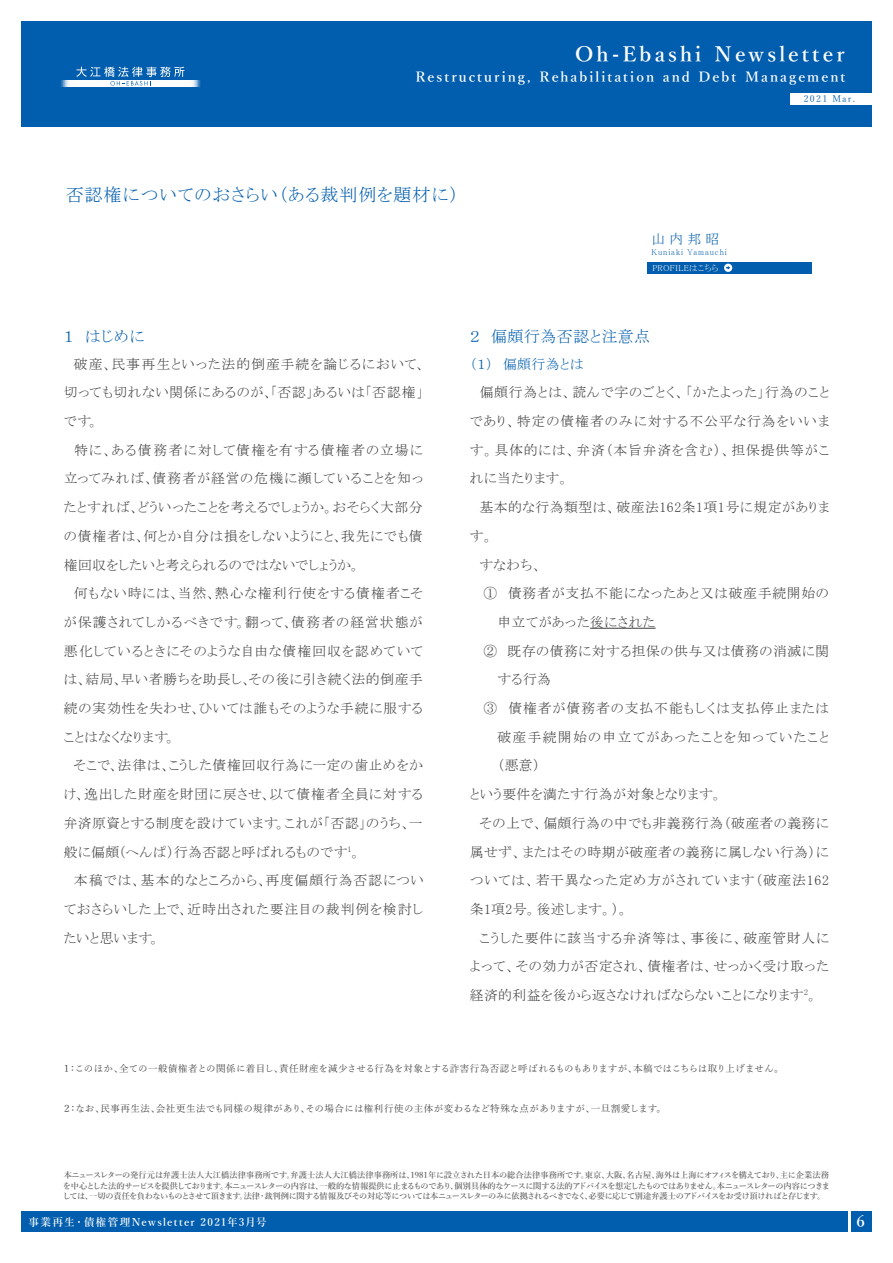
<style>
.page{position:relative;width:893px;height:1263px;background:#fff}
.page>*{position:absolute;margin:0;border:0;box-sizing:border-box;transform-origin:0 0}
.t1{font:600 21px "Yu Mincho";letter-spacing:.15em;color:#fff}
.t2{font:18px "MS P Mincho";letter-spacing:.05em;color:#015dad}
.t3{font:15.9px "MS P Mincho";letter-spacing:.03em;color:#015dad}
.t4{font:600 15.9px "Yu Mincho";color:#fff}
.t5{font:13.8px/28.7px "MS P Mincho";letter-spacing:.05em;color:#3e3e3f}
.t6{font:13.8px "MS P Mincho";letter-spacing:.03em;color:#3e3e3f}
.t7{font:600 13.8px "Yu Mincho";letter-spacing:.15em;color:#fff}
.t8{font:13.8px "MS P Mincho";letter-spacing:.095em;color:#3e3e3f}
.t9{font:13.8px "MS P Mincho";letter-spacing:.03em;color:#015dad}
.t10{font:600 10.65px "Yu Mincho";letter-spacing:.12em;color:#fff}
.t11{font:9.6px "Yu Mincho";letter-spacing:.005em;color:#3e3e3f}
.t12{font:9.6px "Yu Mincho";letter-spacing:.03em;color:#3e3e3f}
.t13{font:9px "Yu Mincho";letter-spacing:.15em;color:#015dad}
.t14{font:8.55px "MS P Mincho";letter-spacing:.1em;color:#015dad}
.t15{font:8.55px "MS P Mincho";letter-spacing:.03em;color:#fff}
.t16{font:600 8.25px/10.5px "Yu Mincho";letter-spacing:-.085em;color:#636366;text-align:justify}
</style>
<div class="page">
<div style="left:851px;top:1211px;width:21px;height:21px;background:#015dad"></div>
<div style="left:21px;top:1211px;width:827px;height:21px;background:#015dad"></div>
<hr style="left:590px;top:628px;width:66px;height:1px;background:#3e3e3f">
<div style="left:648px;top:262px;width:164px;height:11px;background:#015dad"></div>
<svg style="left:724px;top:264px;width:8px;height:8px"></svg>
<div style="left:21px;top:22px;width:851px;height:105px;background:#015dad"></div>
<div style="left:60px;top:80px;width:141px;height:7px;background:#0661ae"></div>
<div style="left:61px;top:80px;width:140px;height:7px;background:#166bb3"></div>
<div style="left:62px;top:80px;width:138px;height:7px;background:#347dbc"></div>
<div style="left:63px;top:80px;width:136px;height:7px;background:#4a8ac3"></div>
<div style="left:63px;top:80px;width:135px;height:7px;background:#699ecd"></div>
<div style="left:64px;top:80px;width:134px;height:7px;background:#7fadd4"></div>
<div style="left:65px;top:80px;width:132px;height:7px;background:#a4c4e0"></div>
<div style="left:65px;top:80px;width:131px;height:7px;background:#b1cce4"></div>
<div style="left:66px;top:80px;width:130px;height:7px;background:#c6daeb"></div>
<div style="left:67px;top:80px;width:128px;height:7px;background:#dbe8f2"></div>
<div style="left:68px;top:80px;width:126px;height:7px;background:#eaf1f7"></div>
<div style="left:68px;top:80px;width:125px;height:7px;background:#eef4f8"></div>
<div style="left:69px;top:80px;width:124px;height:7px;background:#f3f7f9"></div>
<div style="left:70px;top:80px;width:122px;height:7px;background:#fff"></div>
<svg style="left:76px;top:67px;width:108px;height:19px"></svg>
<div style="left:790px;top:94px;width:82px;height:11px;background:#fff"></div>
<h1 class="t1" style="left:575px;top:42px;width:271px">Oh-Ebashi Newsletter</h1>
<p class="t13" style="left:804px;top:91px;width:53px">2021 Mar.</p>
<p class="t7" style="left:415px;top:70px;width:431px">Restructuring, Rehabilitation and Debt Management</p>
<h2 class="t2" style="left:66px;top:186px;width:394px">否認権についてのおさらい（ある裁判例を題材に）</h2>
<p class="t9" style="left:652px;top:232px;width:69px">山内邦昭</p>
<p class="t14" style="left:652px;top:248px;width:77px">Kuniaki Yamauchi</p>
<p class="t15" style="left:652px;top:264px;width:68px">PROFILEはこちら</p>
<p class="t3" style="left:64px;top:328px;width:83px">１　はじめに</p>
<p class="t5" style="left:64px;top:349px;width:363px">　破産、民事再生といった法的倒産手続を論じるにおいて、切っても切れない関係にあるのが、「否認」あるいは「否認権」です。<br>　特に、ある債務者に対して債権を有する債権者の立場に立ってみれば、債務者が経営の危機に瀕していることを知ったとすれば、どういったことを考えるでしょうか。おそらく大部分の債権者は、何とか自分は損をしないようにと、我先にでも債権回収をしたいと考えられるのではないでしょうか。<br>　何もない時には、当然、熱心な権利行使をする債権者こそが保護されてしかるべきです。翻って、債務者の経営状態が悪化しているときにそのような自由な債権回収を認めていては、結局、早い者勝ちを助長し、その後に引き続く法的倒産手続の実効性を失わせ、ひいては誰もそのような手続に服することはなくなります。<br>　そこで、法律は、こうした債権回収行為に一定の歯止めをかけ、逸出した財産を財団に戻させ、以て債権者全員に対する弁済原資とする制度を設けています。これが「否認」のうち、一般に偏頗（へんぱ）行為否認と呼ばれるものです<sup>1</sup>。<br>　本稿では、基本的なところから、再度偏頗行為否認についておさらいした上で、近時出された要注目の裁判例を検討したいと思います。</p>
<p class="t3" style="left:470px;top:328px;width:182px">２　偏頗行為否認と注意点</p>
<p class="t9" style="left:470px;top:357px;width:115px">（１）　偏頗行為とは</p>
<p class="t5" style="left:470px;top:378px;width:361px">　偏頗行為とは、読んで字のごとく、「かたよった」行為のことであり、特定の債権者のみに対する不公平な行為をいいます。具体的には、弁済（本旨弁済を含む）、担保提供等がこれに当たります。<br>　基本的な行為類型は、破産法162条1項1号に規定があります。<br>　すなわち、</p>
<p class="t5" style="left:484px;top:579px;width:347px">①　債務者が支払不能になったあと又は破産手続開始の</p>
<p class="t6" style="left:497px;top:615px;width:159px">申立てがあった後にされた</p>
<p class="t5" style="left:484px;top:636px;width:347px">②　既存の債務に対する担保の供与又は債務の消滅に関</p>
<p class="t5" style="left:497px;top:665px;width:55px">する行為</p>
<p class="t5" style="left:484px;top:694px;width:347px">③　債権者が債務者の支払不能もしくは支払停止または</p>
<p class="t8" style="left:497px;top:730px;width:333px">破産手続開始の申立てがあったことを知っていたこと</p>
<p class="t5" style="left:497px;top:751px;width:44px">（悪意）</p>
<p class="t6" style="left:470px;top:787px;width:254px">という要件を満たす行為が対象となります。</p>
<p class="t6" style="left:470px;top:816px;width:361px">　その上で、偏頗行為の中でも非義務行為（破産者の義務に</p>
<p class="t6" style="left:470px;top:845px;width:361px">属せず、またはその時期が破産者の義務に属しない行為）に</p>
<p class="t5" style="left:470px;top:866px;width:361px">ついては、若干異なった定め方がされています（破産法162</p>
<p class="t6" style="left:470px;top:902px;width:160px">条1項2号。後述します。）。</p>
<p class="t5" style="left:470px;top:923px;width:361px">　こうした要件に該当する弁済等は、事後に、破産管財人に</p>
<p class="t6" style="left:470px;top:959px;width:361px">よって、その効力が否定され、債権者は、せっかく受け取った</p>
<p class="t6" style="left:470px;top:988px;width:349px">経済的利益を後から返さなければならないことになります<sup>2</sup>。</p>
<p class="t11" style="left:62px;top:1060px;width:723px">１：このほか、全ての一般債権者との関係に着目し、責任財産を減少させる行為を対象とする詐害行為否認と呼ばれるものもありますが、本稿ではこちらは取り上げません。</p>
<p class="t12" style="left:62px;top:1099px;width:605px">２：なお、民事再生法、会社更生法でも同様の規律があり、その場合には権利行使の主体が変わるなど特殊な点がありますが、一旦割愛します。</p>
<p class="t16" style="left:63px;top:1170px;width:769px">本ニュースレターの発行元は弁護士法人大江橋法律事務所です。弁護士法人大江橋法律事務所は、1981年に設立された日本の総合法律事務所です。東京、大阪、名古屋、海外は上海にオフィスを構えており、主に企業法務を中心とした法的サービスを提供しております。本ニュースレターの内容は、一般的な情報提供に止まるものであり、個別具体的なケースに関する法的アドバイスを想定したものではありません。本ニュースレターの内容につきましては、一切の責任を負わないものとさせて頂きます。法律・裁判例に関する情報及びその対応等については本ニュースレターのみに依拠されるべきでなく、必要に応じて別途弁護士のアドバイスをお受け頂ければと存じます。</p>
<p class="t10" style="left:29px;top:1216px;width:240px">事業再生・債権管理Newsletter 2021年3月号</p>
<p class="t4" style="left:857px;top:1212px;width:10px">6</p>
</div>
